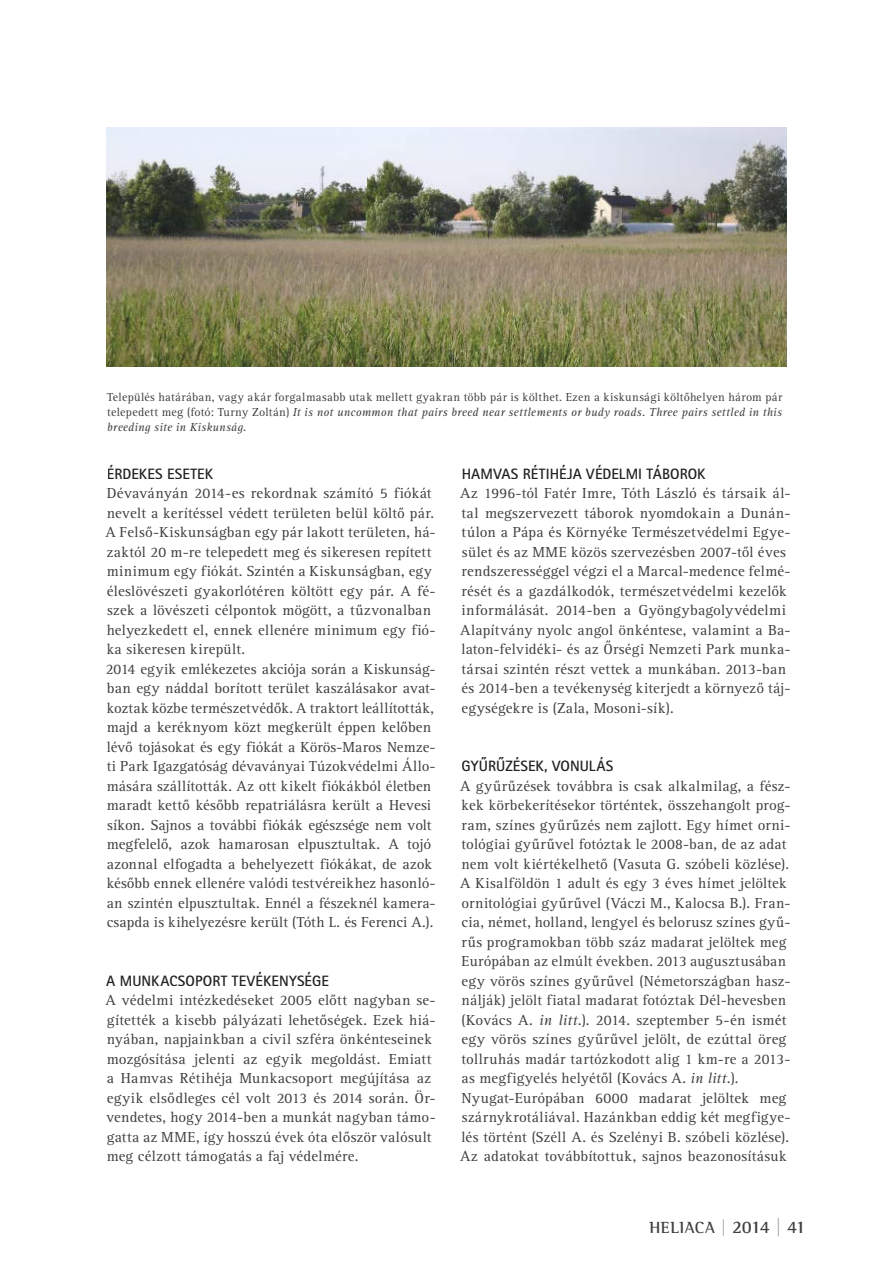
<style>
.page{position:relative;width:893px;height:1263px;background:#fff}
.page>*{position:absolute;margin:0;border:0;box-sizing:border-box;transform-origin:0 0}
.t1{font:700 16.5px "Agfa Rotis Semi Serif";letter-spacing:.03em;color:#3f3e3e}
.t2{font:15px/19.5px "Agfa Rotis Serif";letter-spacing:.015em;color:#3f3e3e}
.t3{font:700 15px "Agfa Rotis Sans Serif";letter-spacing:.005em;color:#222221}
.t4{font:12px/15px "Agfa Rotis Serif";letter-spacing:.025em;color:#3f3e3e;text-align:justify}
.s1{font-style:italic}
.s2{color:#9c9b9b}
.s3{font-size:18px}
.s4{font-size:18px;color:#9c9b9b}
</style>
<div class="page">
<img style="left:107px;top:128px;width:680px;height:239px">
<p class="t4" style="left:107px;top:389px;width:677px">Település határában, vagy akár forgalmasabb utak mellett gyakran több pár is költhet. Ezen a kiskunsági költőhelyen három pár telepedett meg (fotó: Turny Zoltán) <span class="s1">It is not uncommon that pairs breed near settlements or budy roads. Three pairs settled in this breeding site in Kiskunság.</span></p>
<p class="t3" style="left:107px;top:464px;width:108px">ÉRDEKES ESETEK</p>
<p class="t2" style="left:105px;top:484px;width:332px">Dévaványán 2014-es rekordnak számító 5 fiókát nevelt a kerítéssel védett területen belül költő pár.<br>A Felső-Kiskunságban egy pár lakott területen, há&shy;zaktól 20 m-re telepedett meg és sikeresen repített minimum egy fiókát. Szintén a Kiskunságban, egy éleslövészeti gyakorlótéren költött egy pár. A fé&shy;szek a lövészeti célpontok mögött, a tűzvonalban helyezkedett el, ennek ellenére minimum egy fió&shy;ka sikeresen kirepült.<br>2014 egyik emlékezetes akciója során a Kiskunság&shy;ban egy náddal borított terület kaszálásakor avat&shy;koztak közbe természetvédők. A traktort leállították, majd a keréknyom közt megkerült éppen kelőben lévő tojásokat és egy fiókát a Körös-Maros Nemze&shy;ti Park Igazgatóság dévaványai Túzokvédelmi Állo&shy;mására szállították. Az ott kikelt fiókákból életben maradt kettő később repatriálásra került a Hevesi síkon. Sajnos a további fiókák egészsége nem volt megfelelő, azok hamarosan elpusztultak. A tojó azonnal elfogadta a behelyezett fiókákat, de azok később ennek ellenére valódi testvéreikhez hasonló&shy;an szintén elpusztultak. Ennél a fészeknél kamera&shy;csapda is kihelyezésre került (Tóth L. és Ferenci A.).</p>
<p class="t3" style="left:106px;top:971px;width:224px">A MUNKACSOPORT TEVÉKENYSÉGE</p>
<p class="t2" style="left:105px;top:991px;width:332px">A védelmi intézkedéseket 2005 előtt nagyban se&shy;gítették a kisebb pályázati lehetőségek. Ezek hiá&shy;nyában, napjainkban a civil szféra önkénteseinek mozgósítása jelenti az egyik megoldást. Emiatt a Hamvas Rétihéja Munkacsoport megújítása az egyik elsődleges cél volt 2013 és 2014 során. Ör&shy;vendetes, hogy 2014-ben a munkát nagyban támo&shy;gatta az MME, így hosszú évek óta először valósult meg célzott támogatás a faj védelmére.</p>
<p class="t3" style="left:462px;top:464px;width:245px">HAMVAS RÉTIHÉJA VÉDELMI TÁBOROK</p>
<p class="t2" style="left:460px;top:484px;width:332px">Az 1996-tól Fatér Imre, Tóth László és társaik ál&shy;tal megszervezett táborok nyomdokain a Dunán&shy;túlon a Pápa és Környéke Természetvédelmi Egye&shy;sület és az MME közös szervezésben 2007-től éves rendszerességgel végzi el a Marcal-medence felmé&shy;rését és a gazdálkodók, természetvédelmi kezelők informálását. 2014-ben a Gyöngybagolyvédelmi Alapítvány nyolc angol önkéntese, valamint a Ba&shy;laton-felvidéki- és az Őrségi Nemzeti Park munka&shy;társai szintén részt vettek a munkában. 2013-ban és 2014-ben a tevékenység kiterjedt a környező táj&shy;egységekre is (Zala, Mosoni-sík).</p>
<p class="t3" style="left:462px;top:756px;width:153px">GYŰRŰZÉSEK, VONULÁS</p>
<p class="t2" style="left:460px;top:776px;width:332px">A gyűrűzések továbbra is csak alkalmilag, a fész&shy;kek körbekerítésekor történtek, összehangolt prog&shy;ram, színes gyűrűzés nem zajlott. Egy hímet orni&shy;tológiai gyűrűvel fotóztak le 2008-ban, de az adat nem volt kiértékelhető (Vasuta G. szóbeli közlése).<br>A Kisalföldön 1 adult és egy 3 éves hímet jelöltek ornitológiai gyűrűvel (Váczi M., Kalocsa B.). Fran&shy;cia, német, holland, lengyel és belorusz színes gyű&shy;rűs programokban több száz madarat jelöltek meg Európában az elmúlt években. 2013 augusztusában egy vörös színes gyűrűvel (Németországban hasz&shy;nálják) jelölt fiatal madarat fotóztak Dél-hevesben (Kovács A. <span class="s1">in litt.</span>). 2014. szeptember 5-én ismét egy vörös színes gyűrűvel jelölt, de ezúttal öreg tollruhás madár tartózkodott alig 1 km-re a 2013- as megfigyelés helyétől (Kovács A. <span class="s1">in litt.</span>).<br>Nyugat-Európában 6000 madarat jelöltek meg szárnykrotáliával. Hazánkban eddig két megfigye&shy;lés történt (Széll A. és Szelényi B. szóbeli közlése).<br>Az adatokat továbbítottuk, sajnos beazonosításuk</p>
<p class="t1" style="left:649px;top:1218px;width:158px">HELIACA <span class="s2">|</span> <span class="s3">2014</span> <span class="s4">|</span> <span class="s3">41</span></p>
</div>
